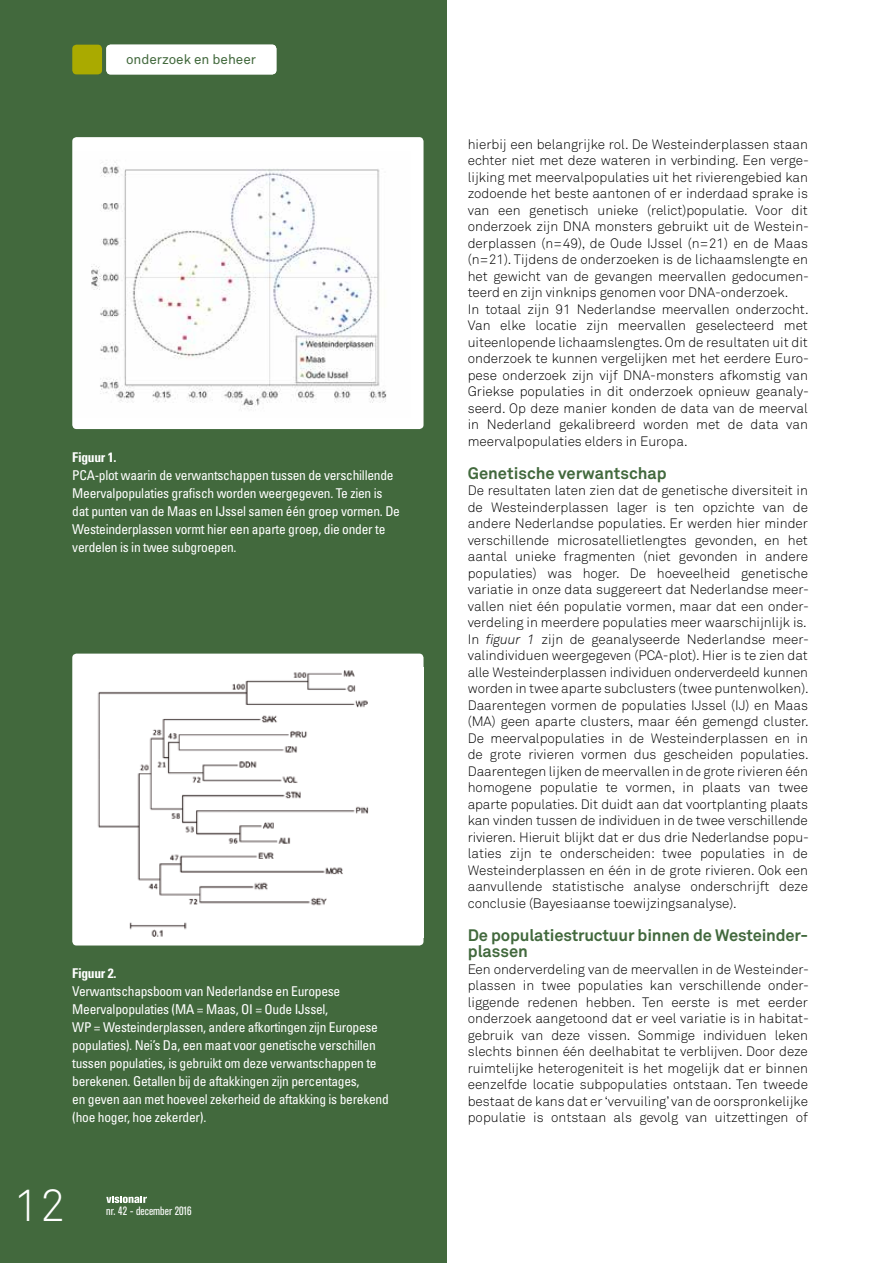
<style>
.page{position:relative;width:893px;height:1263px;background:#fff}
.page>*{position:absolute;margin:0;border:0;box-sizing:border-box;transform-origin:0 0}
.t1{font:300 45px "Akkurat";color:#fff}
.t2{font:700 16.5px/16.5px "Akkurat";letter-spacing:-.01em;color:#42693d}
.t3{font:300 13.5px/16.5px "Akkurat";color:#000}
.t4{font:condensed 13.5px/18px "Univers";letter-spacing:-.02em;color:#fff}
.t5{font:13.5px "Akkurat";color:#42693d}
.t6{font:700 condensed 13.5px "Univers";letter-spacing:-.02em;color:#fff}
.t7{font:12px "Akzidenz Grotesk Condensed BQ";color:#fff}
.s1{font-style:italic}
</style>
<div class="page">
<div style="left:0;top:0;width:446px;height:1263px;background:#42693d"></div>
<div style="left:72px;top:137px;width:351px;height:292px;background:#fff;border-radius:4px"></div>
<img style="left:91px;top:162px;width:296px;height:247px">
<div style="left:72px;top:654px;width:351px;height:291px;background:#fff;border-radius:4px"></div>
<img style="left:97px;top:670px;width:272px;height:267px">
<svg style="left:106px;top:1197px;width:41px;height:6px"></svg>
<div style="left:106px;top:45px;width:170px;height:29px;background:#fff;border-radius:4px"></div>
<div style="left:72px;top:45px;width:30px;height:29px;background:#aa0;border-radius:4px"></div>
<p class="t5" style="left:126px;top:52px;width:131px">onderzoek en beheer</p>
<p class="t6" style="left:72px;top:449px;width:46px">Figuur 1.</p>
<p class="t4" style="left:72px;top:466px;width:329px">PCA-plot waarin de verwantschappen tussen de verschillende Meervalpopulaties grafisch worden weergegeven. Te zien is dat punten van de Maas en IJssel samen één groep vormen. De Westeinderplassen vormt hier een aparte groep, die onder te verdelen is in twee subgroepen.</p>
<p class="t6" style="left:72px;top:965px;width:46px">Figuur 2.</p>
<p class="t4" style="left:72px;top:982px;width:318px">Verwantschapsboom van Nederlandse en Europese Meervalpopulaties (MA = Maas, OI = Oude IJssel,<br>WP = Westeinderplassen, andere afkortingen zijn Europese populaties). Nei’s Da, een maat voor genetische verschillen tussen populaties, is gebruikt om deze verwantschappen te berekenen. Getallen bij de aftakkingen zijn percentages,<br>en geven aan met hoeveel zekerheid de aftakking is berekend (hoe hoger, hoe zekerder).</p>
<h1 class="t1" style="left:14px;top:1179px;width:53px">12</h1>
<p class="t7" style="left:106px;top:1204px;width:87px">nr. 42 - december 2016</p>
<p class="t3" style="left:468px;top:136px;width:343px">hierbij een belangrijke rol. De Westeinderplassen staan echter niet met deze wateren in verbinding. Een verge&shy;lijking met meervalpopulaties uit het rivierengebied kan zodoende het beste aantonen of er inderdaad sprake is van een genetisch unieke (relict)populatie. Voor dit onderzoek zijn DNA monsters gebruikt uit de Westein&shy;derplassen (n=49), de Oude IJssel (n=21) en de Maas (n=21). Tijdens de onderzoeken is de lichaamslengte en het gewicht van de gevangen meervallen gedocumen&shy;teerd en zijn vinknips genomen voor DNA-onderzoek.<br>In totaal zijn 91 Nederlandse meervallen onderzocht.<br>Van elke locatie zijn meervallen geselecteerd met uiteenlopende lichaamslengtes. Om de resultaten uit dit onderzoek te kunnen vergelijken met het eerdere Euro&shy;pese onderzoek zijn vijf DNA-monsters afkomstig van Griekse populaties in dit onderzoek opnieuw geanaly&shy;seerd. Op deze manier konden de data van de meerval in Nederland gekalibreerd worden met de data van meervalpopulaties elders in Europa.</p>
<p class="t2" style="left:468px;top:465px;width:200px">Genetische verwantschap</p>
<p class="t3" style="left:468px;top:482px;width:343px">De resultaten laten zien dat de genetische diversiteit in de Westeinderplassen lager is ten opzichte van de andere Nederlandse populaties. Er werden hier minder verschillende microsatellietlengtes gevonden, en het aantal unieke fragmenten (niet gevonden in andere populaties) was hoger. De hoeveelheid genetische variatie in onze data suggereert dat Nederlandse meer&shy;vallen niet één populatie vormen, maar dat een onder&shy;verdeling in meerdere populaties meer waarschijnlijk is.<br>In <span class="s1">figuur 1</span> zijn de geanalyseerde Nederlandse meer&shy;valindividuen weergegeven (PCA-plot). Hier is te zien dat alle Westeinderplassen individuen onderverdeeld kunnen worden in twee aparte subclusters (twee puntenwolken).<br>Daarentegen vormen de populaties IJssel (IJ) en Maas (MA) geen aparte clusters, maar één gemengd cluster.<br>De meervalpopulaties in de Westeinderplassen en in de grote rivieren vormen dus gescheiden populaties.<br>Daarentegen lijken de meervallen in de grote rivieren één homogene populatie te vormen, in plaats van twee aparte populaties. Dit duidt aan dat voortplanting plaats kan vinden tussen de individuen in de twee verschillende rivieren. Hieruit blijkt dat er dus drie Nederlandse popu&shy;laties zijn te onderscheiden: twee populaties in de Westeinderplassen en één in de grote rivieren. Ook een aanvullende statistische analyse onderschrijft deze conclusie (Bayesiaanse toewijzingsanalyse).</p>
<p class="t2" style="left:468px;top:927px;width:340px">De populatiestructuur binnen de Westeinder&shy;plassen</p>
<p class="t3" style="left:468px;top:961px;width:343px">Een onderverdeling van de meervallen in de Westeinder&shy;plassen in twee populaties kan verschillende onder&shy;liggende redenen hebben. Ten eerste is met eerder onderzoek aangetoond dat er veel variatie is in habitat&shy;gebruik van deze vissen. Sommige individuen leken slechts binnen één deelhabitat te verblijven. Door deze ruimtelijke heterogeniteit is het mogelijk dat er binnen eenzelfde locatie subpopulaties ontstaan. Ten tweede bestaat de kans dat er ‘vervuiling’ van de oorspronkelijke populatie is ontstaan als gevolg van uitzettingen of</p>
</div>
